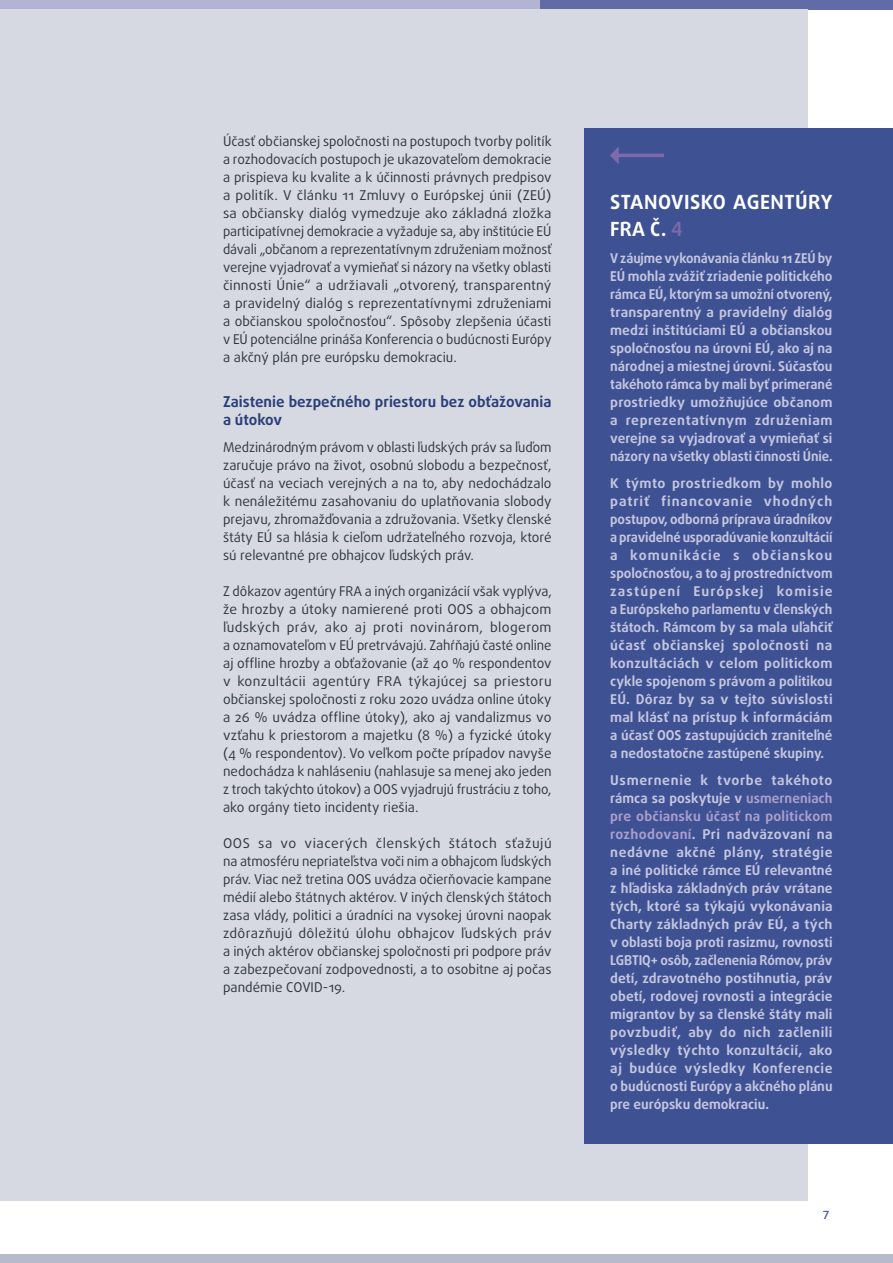
<style>
.page{position:relative;width:893px;height:1263px;background:#fff}
.page>*{position:absolute;margin:0;border:0;box-sizing:border-box;transform-origin:0 0}
.FRA_opinion_title{font:700 19.5px/27px "Daxline Pro";letter-spacing:.025em;color:#fff}
.key_findings_subtitl{font:700 15px/18px "Daxline Pro";color:#2a3f79}
.body_text{font:13.5px/18px "Daxline Pro";color:#2f383f;text-align:justify}
.FRA_opinion_text{font:700 13.5px/18px "Daxline Pro";color:#c6c6df;text-align:justify}
.t1{font:500 11.25px "Daxline Pro";color:#3e5293}
.s1{color:#7e69ac}
.s2{color:#ab9ecd}
</style>
<div class="page">
<div style="left:0;top:1254px;width:893px;height:9px;background:#b6bbca"></div>
<div style="left:540px;top:0;width:353px;height:10px;background:#616ba5"></div>
<div style="left:0;top:0;width:540px;height:10px;background:#b3b3d4"></div>
<div style="left:0;top:9px;width:808px;height:1192px;background:#d7d9e2"></div>
<div style="left:585px;top:129px;width:308px;height:1015px;background:#3e5293"></div>
<svg style="left:610px;top:146px;width:54px;height:18px"></svg>
<p class="body_text" style="left:223px;top:132px;width:330px">Účasť občianskej spoločnosti na postupoch tvorby politík a rozhodovacích postupoch je ukazovateľom demokracie a prispieva ku kvalite a k účinnosti právnych predpisov a politík. V článku 11 Zmluvy o Európskej únii (ZEÚ) sa občiansky dialóg vymedzuje ako základná zložka participatívnej demokracie a vyžaduje sa, aby inštitúcie EÚ dávali „občanom a reprezentatívnym združeniam možnosť verejne vyjadrovať a vymieňať si názory na všetky oblasti činnosti Únie“ a udržiavali „otvorený, transparentný a pravidelný dialóg s reprezentatívnymi združeniami a občianskou spoločnosťou“. Spôsoby zlepšenia účasti v EÚ potenciálne prináša Konferencia o budúcnosti Európy a akčný plán pre európsku demokraciu.</p>
<h2 class="key_findings_subtitl" style="left:223px;top:392px;width:330px">Zaistenie bezpečného priestoru bez obťažovania a útokov</h2>
<p class="body_text" style="left:223px;top:438px;width:330px">Medzinárodným právom v oblasti ľudských práv sa ľuďom zaručuje právo na život, osobnú slobodu a bezpečnosť, účasť na veciach verejných a na to, aby nedochádzalo k nenáležitému zasahovaniu do uplatňovania slobody prejavu, zhromažďovania a združovania. Všetky členské štáty EÚ sa hlásia k cieľom udržateľného rozvoja, ktoré sú relevantné pre obhajcov ľudských práv.</p>
<p class="body_text" style="left:223px;top:582px;width:330px">Z dôkazov agentúry FRA a iných organizácií však vyplýva, že hrozby a útoky namierené proti OOS a obhajcom ľudských práv, ako aj proti novinárom, blogerom a oznamovateľom v EÚ pretrvávajú. Zahŕňajú časté online aj offline hrozby a obťažovanie (až 40 % respondentov v konzultácii agentúry FRA týkajúcej sa priestoru občianskej spoločnosti z roku 2020 uvádza online útoky a 26 % uvádza offline útoky), ako aj vandalizmus vo vzťahu k priestorom a majetku (8 %) a fyzické útoky (4 % respondentov). Vo veľkom počte prípadov navyše nedochádza k nahláseniu (nahlasuje sa menej ako jeden z troch takýchto útokov) a OOS vyjadrujú frustráciu z toho, ako orgány tieto incidenty riešia.</p>
<p class="body_text" style="left:223px;top:834px;width:330px">OOS sa vo viacerých členských štátoch sťažujú na atmosféru nepriateľstva voči nim a obhajcom ľudských práv. Viac než tretina OOS uvádza očierňovacie kampane médií alebo štátnych aktérov. V iných členských štátoch zasa vlády, politici a úradníci na vysokej úrovni naopak zdôrazňujú dôležitú úlohu obhajcov ľudských práv a iných aktérov občianskej spoločnosti pri podpore práv a zabezpečovaní zodpovednosti, a to osobitne aj počas pandémie COVID-19.</p>
<p class="FRA_opinion_title" style="left:610px;top:188px;width:224px">STANOVISKO AGENTÚRY<br>FRA Č. <span class="s1">4</span></p>
<p class="FRA_opinion_text" style="left:610px;top:249px;width:224px">V záujme vykonávania článku 11 ZEÚ by EÚ mohla zvážiť zriadenie politického rámca EÚ, ktorým sa umožní otvorený, transparentný a pravidelný dialóg medzi inštitúciami EÚ a občianskou spoločnosťou na úrovni EÚ, ako aj na národnej a miestnej úrovni. Súčasťou takéhoto rámca by mali byť primerané prostriedky umožňujúce občanom a reprezentatívnym združeniam verejne sa vyjadrovať a vymieňať si názory na všetky oblasti činnosti Únie.</p>
<p class="FRA_opinion_text" style="left:610px;top:474px;width:224px">K týmto prostriedkom by mohlo patriť financovanie vhodných postupov, odborná príprava úradníkov a pravidelné usporadúvanie konzultácií a komunikácie s občianskou spoločnosťou, a to aj prostredníctvom zastúpení Európskej komisie a Európskeho parlamentu v členských štátoch. Rámcom by sa mala uľahčiť účasť občianskej spoločnosti na konzultáciách v celom politickom cykle spojenom s právom a politikou EÚ. Dôraz by sa v tejto súvislosti mal klásť na prístup k informáciám a účasť OOS zastupujúcich zraniteľné a nedostatočne zastúpené skupiny.</p>
<p class="FRA_opinion_text" style="left:610px;top:771px;width:224px">Usmernenie k tvorbe takéhoto rámca sa poskytuje v <span class="s2">usmerneniach pre občiansku účasť na politickom rozhodovaní</span>. Pri nadväzovaní na nedávne akčné plány, stratégie a iné politické rámce EÚ relevantné z hľadiska základných práv vrátane tých, ktoré sa týkajú vykonávania Charty základných práv EÚ, a tých v oblasti boja proti rasizmu, rovnosti LGBTIQ+ osôb, začlenenia Rómov, práv detí, zdravotného postihnutia, práv obetí, rodovej rovnosti a integrácie migrantov by sa členské štáty mali povzbudiť, aby do nich začlenili výsledky týchto konzultácií, ako aj budúce výsledky Konferencie o budúcnosti Európy a akčného plánu pre európsku demokraciu.</p>
<p class="t1" style="left:823px;top:1207px;width:8px">7</p>
</div>
